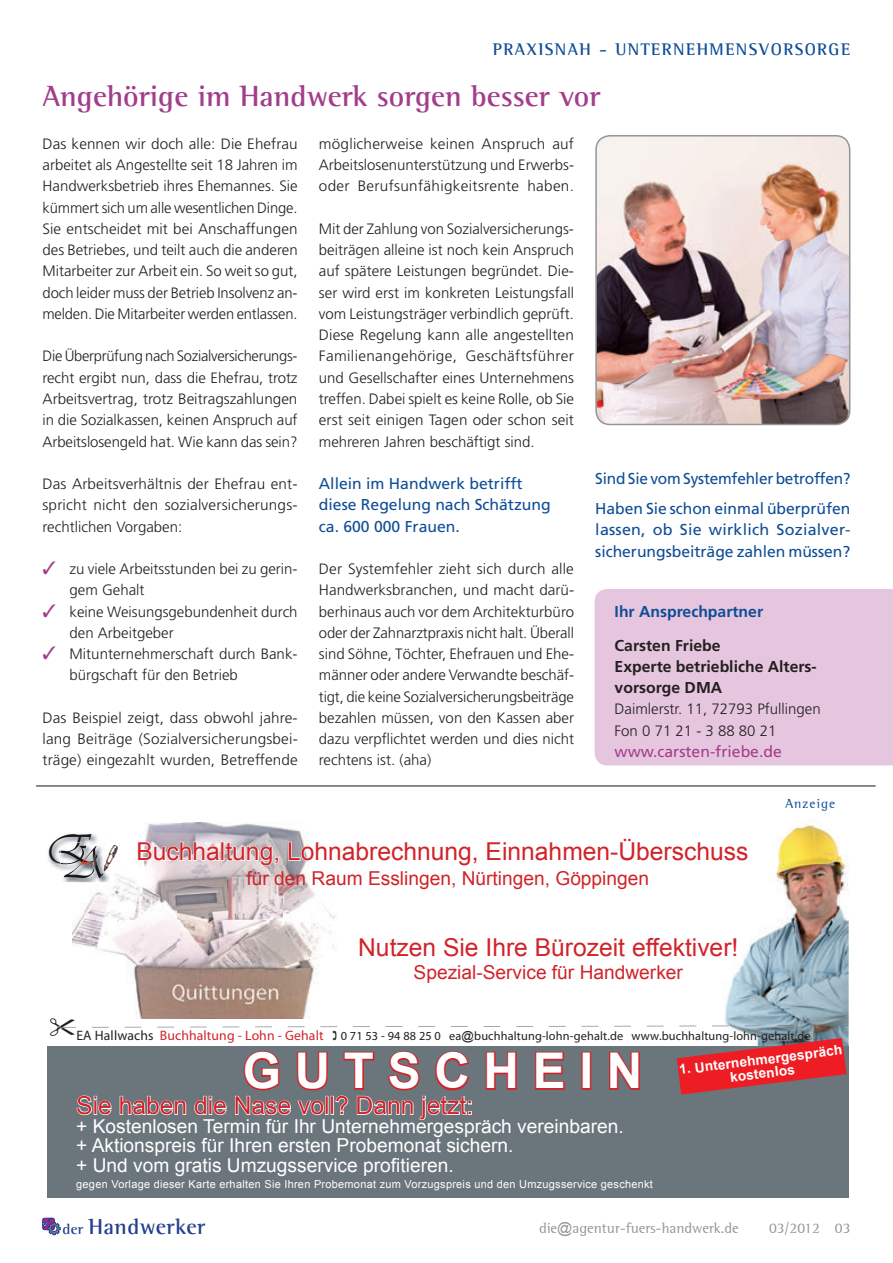
<style>
.page{position:relative;width:893px;height:1263px;background:#fff}
.page>*{position:absolute;margin:0;border:0;box-sizing:border-box;transform-origin:0 0}
.t1{font:700 49.2px "Arial";color:#fff}
.t2{font:44.4px "Vivaldii";color:#1a161a}
.t3{font:700 30px "Rotis Semi Serif";color:#a33d8b}
.t4{font:24.6px "Arial";color:#d1232a}
.t5{font:700 22.2px "Rotis Semi Serif";letter-spacing:.02em;color:#253f8e}
.t6{font:19.2px/19.2px "Arial";color:#fff}
.t7{font:19.2px "Arial";color:#d1232a}
.t8{font:700 17.25px "Rotis Semi Serif";letter-spacing:.08em;color:#0f4d96}
.t9{font:15.75px/21.5px "Frutiger";color:#0f4d96}
.t10{font:700 15.75px/21.3px "Frutiger";color:#231f20}
.t11{font:15.75px "Frutiger";color:#a33d8b}
.t12{font:700 15.75px "Frutiger";color:#0f4d96}
.t13{font:300 15px/21.3px "Frutiger";color:#231f20;text-align:justify}
.t14{font:15px "Rotis Semi Serif";color:#939598}
.t15{font:13.65px "Myriad Pro";letter-spacing:.01em;color:#d1232a}
.t16{font:700 13.65px/13.6px "Arial";color:#fff;text-align:center}
.t17{font:13.5px "Rotis Semi Serif";letter-spacing:.08em;color:#0f4d96}
.t18{font:12.3px "Myriad Pro";letter-spacing:.01em;color:#231f20}
.t19{font:10.95px "Arial";letter-spacing:.025em;color:#fff}
.s1{color:#a33d8b}
.s2{color:#231f20}
.s3{font-family:"Arial"}
.s4{font-size:14.85px}
</style>
<div class="page">
<div style="left:595px;top:589px;width:298px;height:176px;background:#e6c6de"></div>
<svg style="left:42px;top:1218px;width:19px;height:17px"></svg>
<img style="left:596px;top:136px;width:254px;height:288px">
<div style="left:595px;top:135px;width:255px;height:290px;border:2px solid #939598;border-radius:14px"></div>
<img style="left:723px;top:819px;width:126px;height:228px">
<div style="left:47px;top:1047px;width:802px;height:151px;background:#6b757c"></div>
<img style="left:72px;top:823px;width:263px;height:194px">
<svg style="left:137px;top:840px;width:143px;height:26px"></svg>
<svg style="left:288px;top:841px;width:47px;height:25px"></svg>
<svg style="left:723px;top:837px;width:26px;height:25px"></svg>
<img style="left:48px;top:824px;width:58px;height:46px">
<img style="left:49px;top:835px;width:48px;height:29px">
<img style="left:61px;top:842px;width:51px;height:40px">
<img style="left:61px;top:842px;width:36px;height:22px">
<img style="left:105px;top:845px;width:13px;height:26px">
<svg style="left:64px;top:846px;width:41px;height:32px"></svg>
<hr style="left:36px;top:785px;width:840px;height:2px;background:#636366">
<svg style="left:50px;top:1017px;width:796px;height:103px"></svg>
<p class="t8" style="left:493px;top:38px;width:359px">PRAXISNAH - UNTERNEHMENSVoRSoRGE</p>
<h3 class="t3" style="left:43px;top:78px;width:559px">Angehörige im Handwerk sorgen besser vor</h3>
<p class="t13" style="left:43px;top:133px;width:257px">Das kennen wir doch alle: Die Ehefrau arbeitet als Angestellte seit 18 Jahren im Handwerksbetrieb ihres Ehemannes. Sie kümmert sich um alle wesentlichen Dinge.<br>Sie entscheidet mit bei Anschaffungen des Betriebes, und teilt auch die anderen Mitarbeiter zur Arbeit ein. So weit so gut, doch leider muss der Betrieb Insolvenz an&shy;melden. Die Mitarbeiter werden entlassen.</p>
<p class="t13" style="left:43px;top:346px;width:257px">Die Überprüfung nach Sozialversicherungs&shy;recht ergibt nun, dass die Ehefrau, trotz Arbeitsvertrag, trotz Beitragszahlungen in die Sozialkassen, keinen Anspruch auf Arbeitslosengeld hat. Wie kann das sein?</p>
<p class="t13" style="left:43px;top:473px;width:257px">Das Arbeitsverhältnis der Ehefrau ent&shy;spricht nicht den sozialversicherungs&shy;rechtlichen Vorgaben:</p>
<p class="t13" style="left:70px;top:558px;width:230px;text-indent:-27px"><span class="s1">✓</span> zu viele Arbeitsstunden bei zu gerin&shy;gem Gehalt</p>
<p class="t13" style="left:70px;top:601px;width:230px;text-indent:-27px"><span class="s1">✓</span> keine Weisungsgebundenheit durch den Arbeitgeber</p>
<p class="t13" style="left:70px;top:643px;width:230px;text-indent:-27px"><span class="s1">✓</span> Mitunternehmerschaft durch Bank&shy;bürgschaft für den Betrieb</p>
<p class="t13" style="left:43px;top:707px;width:257px">Das Beispiel zeigt, dass obwohl jahre&shy;lang Beiträge (Sozialversicherungsbei&shy;träge) eingezahlt wurden, Betreffende</p>
<p class="t13" style="left:319px;top:133px;width:257px">möglicherweise keinen Anspruch auf Arbeitslosenunterstützung und Erwerbs&shy;oder Berufsunfähigkeitsrente haben.</p>
<p class="t13" style="left:319px;top:218px;width:257px">Mit der Zahlung von Sozialversicherungs&shy;beiträgen alleine ist noch kein Anspruch auf spätere Leistungen begründet. Die&shy;ser wird erst im konkreten Leistungsfall vom Leistungsträger verbindlich geprüft.<br>Diese Regelung kann alle angestellten Familienangehörige, Geschäftsführer und Gesellschafter eines Unternehmens treffen. Dabei spielt es keine Rolle, ob Sie erst seit einigen Tagen oder schon seit mehreren Jahren beschäftigt sind.</p>
<p class="t9" style="left:319px;top:473px;width:233px">Allein im Handwerk betrifft diese Regelung nach Schätzung ca. 600 000 Frauen.</p>
<p class="t13" style="left:319px;top:558px;width:257px">Der Systemfehler zieht sich durch alle Handwerksbranchen, und macht darü&shy;berhinaus auch vor dem Architekturbüro oder der Zahnarztpraxis nicht halt. Überall sind Söhne, Töchter, Ehefrauen und Ehe&shy;männer oder andere Verwandte beschäf&shy;tigt, die keine Sozialversicherungsbeiträge bezahlen müssen, von den Kassen aber dazu verpflichtet werden und dies nicht rechtens ist. (aha)</p>
<p class="t9" style="left:595px;top:464px;width:257px;line-height:29.7px">Sind Sie vom Systemfehler betroffen?<br>Haben Sie schon einmal überprüfen</p>
<p class="t9" style="left:595px;top:519px;width:257px">lassen, ob Sie wirklich Sozialver&shy;sicherungsbeiträge zahlen müssen?</p>
<p class="t12" style="left:615px;top:602px;width:150px">Ihr Ansprechpartner</p>
<p class="t10" style="left:615px;top:635px;width:204px">Carsten Friebe<br>Experte betriebliche Alters&shy;vorsorge DMA</p>
<p class="t13" style="left:615px;top:699px;width:208px">Daimlerstr. 11, 72793 Pfullingen<br>Fon 0 71 21 - 3 88 80 21</p>
<p class="t11" style="left:615px;top:742px;width:169px">www.carsten-friebe.de</p>
<h2 class="t2" style="left:45px;top:824px;width:53px">E</h2>
<h3 class="t4" style="left:136px;top:835px;width:614px">Buchhaltung, Lohnabrechnung, Einnahmen-Überschuss</h3>
<p class="t7" style="left:247px;top:866px;width:404px">für den Raum Esslingen, Nürtingen, Göppingen</p>
<h3 class="t4" style="left:358px;top:931px;width:382px">Nutzen Sie Ihre Bürozeit effektiver!</h3>
<p class="t7" style="left:414px;top:960px;width:271px">Spezial-Service für Handwerker</p>
<p class="t17" style="left:785px;top:796px;width:51px">Anzeige</p>
<p class="t15" style="left:76px;top:1027px;width:249px"><span class="s2">EA Hallwachs</span> Buchhaltung - Lohn - Gehalt</p>
<p class="t18" style="left:341px;top:1028px;width:471px">0 71 53 - 94 88 25 0 ea<span class="s3">@</span>buchhaltung-lohn-gehalt.de www.buchhaltung-lohn-gehalt.de</p>
<p class="t16" style="left:679px;top:1063px;width:166px;rotate:-7deg">1. Unternehmergespräch kostenlos</p>
<h1 class="t1" style="left:243px;top:1038px;width:401px">G U T S C H E I N</h1>
<h3 class="t4" style="left:76px;top:1089px;width:399px">Sie haben die Nase voll? Dann jetzt:</h3>
<p class="t6" style="left:76px;top:1117px;width:549px">+ Kostenlosen Termin für Ihr Unternehmergespräch vereinbaren. + Aktionspreis für Ihren ersten Probemonat sichern.<br>+ Und vom gratis Umzugsservice profitieren.</p>
<p class="t19" style="left:76px;top:1177px;width:578px">gegen Vorlage dieser Karte erhalten Sie Ihren Probemonat zum Vorzugspreis und den Umzugsservice geschenkt</p>
<h3 class="t5" style="left:62px;top:1213px;width:144px"><span class="s4">der</span> Handwerker</h3>
<p class="t14" style="left:539px;top:1219px;width:201px">die<span class="s3">@</span>agentur-fuers-handwerk.de</p>
<p class="t14" style="left:769px;top:1219px;width:83px">03/2012 03</p>
</div>
